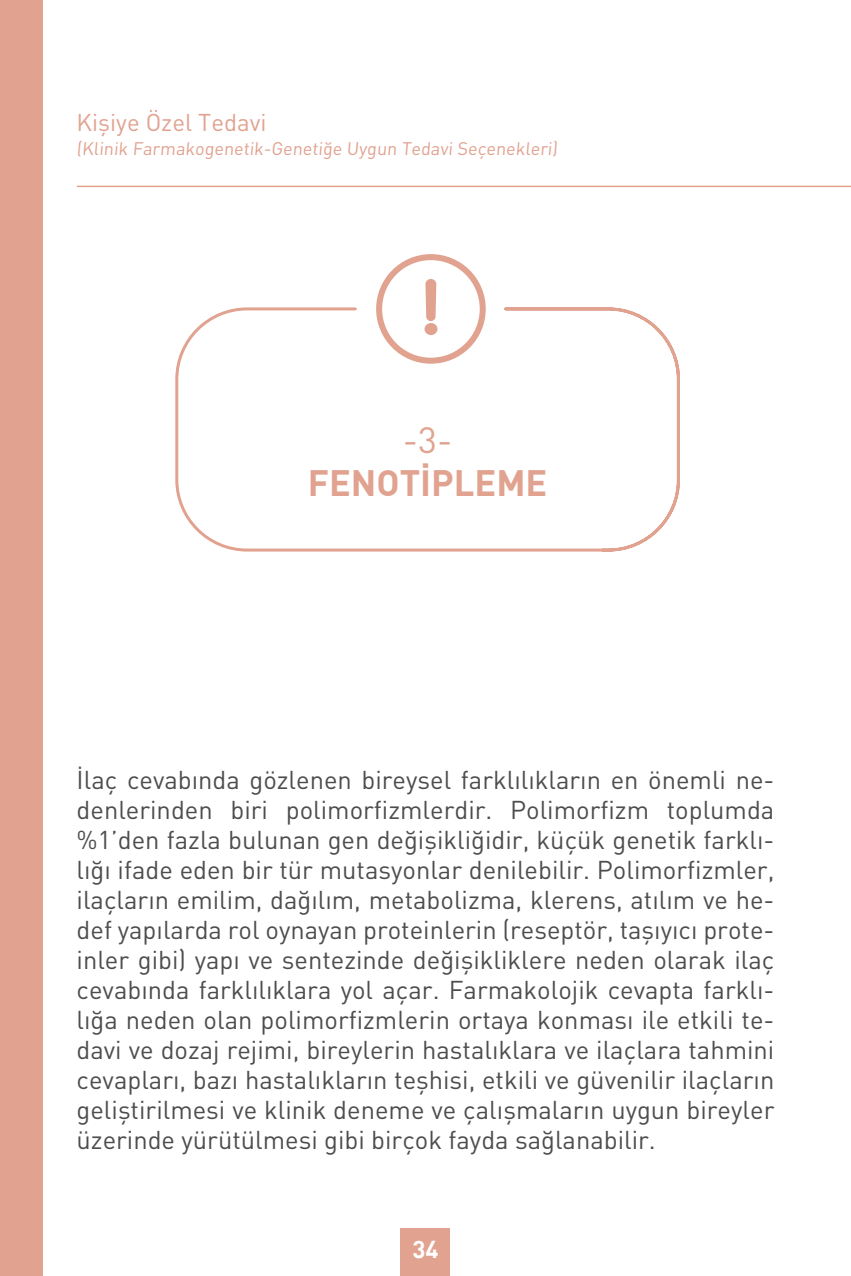
<style>
.page{position:relative;width:851px;height:1276px;background:#fff}
.page>*{position:absolute;margin:0;border:0;box-sizing:border-box;transform-origin:0 0}
.t1{font:700 36px "DIN";color:#e1a290}
.t2{font:36px "DIN";color:#e1a290}
.t3{font:25.5px/30px "DIN";color:#4d4d4f;text-align:justify}
.t4{font:24px "DIN";color:#e1a290}
.t5{font:700 24px "DIN";color:#fff}
.t6{font:18px "DIN";color:#e1a290}
</style>
<div class="page">
<hr style="left:77px;top:186px;width:773px;height:1px;background:#e1a290">
<div style="left:400px;top:1227px;width:50px;height:49px;background:#e1a290"></div>
<div style="left:0;top:0;width:43px;height:1276px;background:#e1a290"></div>
<div style="left:376px;top:254px;width:109px;height:110px;border:6px solid #e1a290;border-radius:50%"></div>
<svg style="left:175px;top:306px;width:505px;height:246px"></svg>
<svg style="left:424px;top:279px;width:13px;height:56px"></svg>
<p class="t4" style="left:77px;top:107px;width:191px">Kişiye Özel Tedavi</p>
<p class="t6" style="left:77px;top:137px;width:484px">(Klinik Farmakogenetik-Genetiğe Uygun Tedavi Seçenekleri)</p>
<h1 class="t2" style="left:403px;top:418px;width:51px">-3-</h1>
<h1 class="t1" style="left:308px;top:460px;width:241px">FENOTİPLEME</h1>
<p class="t3" style="left:77px;top:764px;width:699px">İlaç cevabında gözlenen bireysel farklılıkların en önemli ne&shy;denlerinden biri polimorfizmlerdir. Polimorfizm toplumda %1’den fazla bulunan gen değişikliğidir, küçük genetik farklı&shy;lığı ifade eden bir tür mutasyonlar denilebilir. Polimorfizmler, ilaçların emilim, dağılım, metabolizma, klerens, atılım ve he&shy;def yapılarda rol oynayan proteinlerin (reseptör, taşıyıcı prote&shy;inler gibi) yapı ve sentezinde değişikliklere neden olarak ilaç cevabında farklılıklara yol açar. Farmakolojik cevapta farklı&shy;lığa neden olan polimorfizmlerin ortaya konması ile etkili te&shy;davi ve dozaj rejimi, bireylerin hastalıklara ve ilaçlara tahmini cevapları, bazı hastalıkların teşhisi, etkili ve güvenilir ilaçların geliştirilmesi ve klinik deneme ve çalışmaların uygun bireyler üzerinde yürütülmesi gibi birçok fayda sağlanabilir.</p>
<p class="t5" style="left:412px;top:1233px;width:28px">34</p>
</div>
